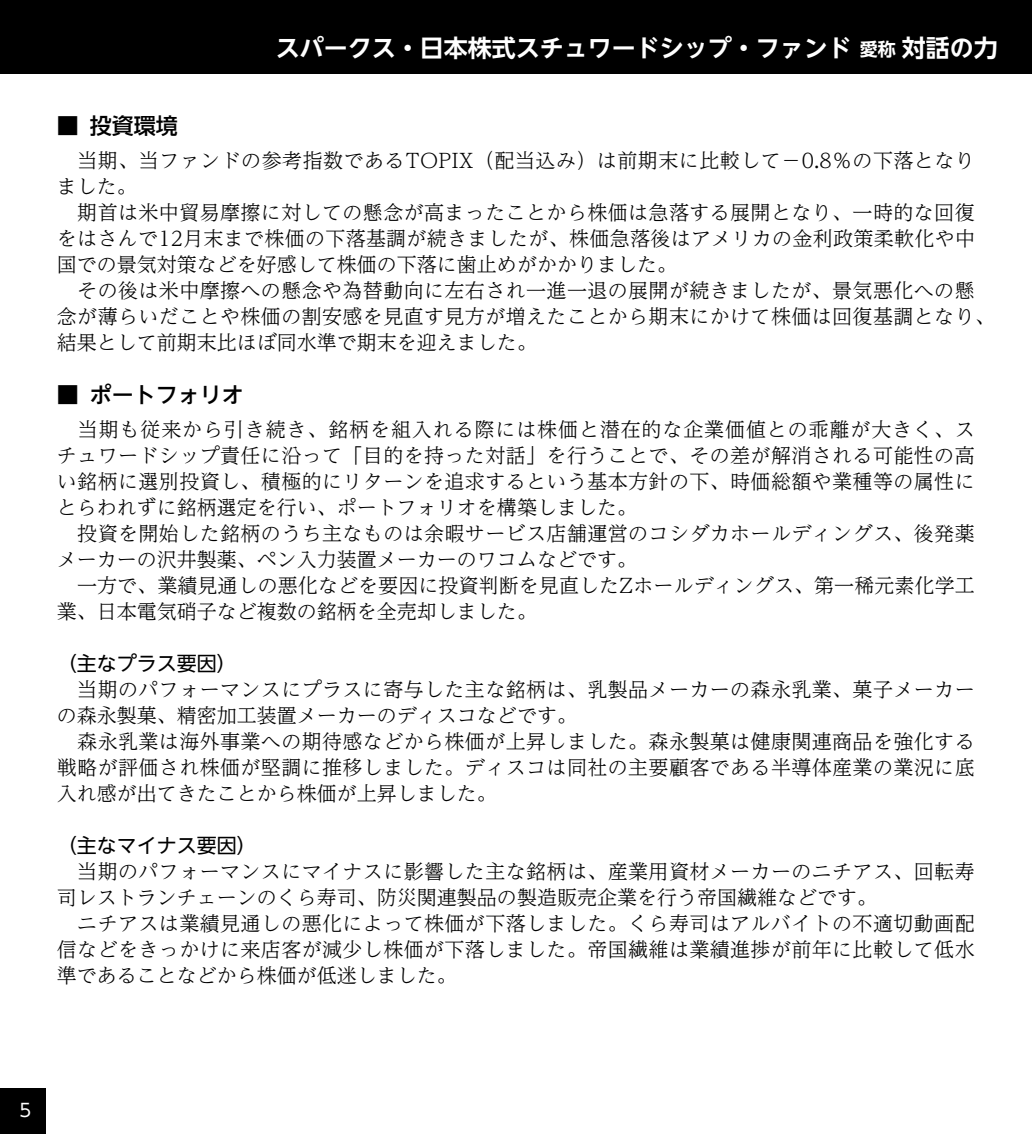
<style>
.page{position:relative;width:1032px;height:1134px;background:#fff}
.page>*{position:absolute;margin:0;border:0;box-sizing:border-box;transform-origin:0 0}
.t1{font:700 24px "UD Shin Go NT Pro De";color:#fff}
.t2{font:500 22px "UD Shin Go NT Pro";color:#000}
.t3{font:300 20px/26px "UD Reimin Pro";letter-spacing:.02em;color:#000}
.t4{font:20px "UD Shin Go NT Pro";color:#000}
.t5{font:18px "UD Shin Go NT Pro";color:#fff}
.s1{font-size:18px}
</style>
<div class="page">
<div style="left:0;top:0;width:1032px;height:74px;background:#000"></div>
<div style="left:0;top:1089px;width:45px;height:45px;background:#000"></div>
<p class="t1" style="left:276px;top:29px;width:723px">スパークス・日本株式スチュワードシップ・ファンド <span class="s1">愛称</span> 対話の力</p>
<p class="t2" style="left:57px;top:108px;width:122px">■ 投資環境</p>
<p class="t3" style="left:57px;top:147px;width:940px">　当期、当ファンドの参考指数であるTOPIX（配当込み）は前期末に比較して－0.8％の下落となりました。<br>　期首は米中貿易摩擦に対しての懸念が高まったことから株価は急落する展開となり、一時的な回復をはさんで12月末まで株価の下落基調が続きましたが、株価急落後はアメリカの金利政策柔軟化や中国での景気対策などを好感して株価の下落に歯止めがかかりました。<br>　その後は米中摩擦への懸念や為替動向に左右され一進一退の展開が続きましたが、景気悪化への懸念が薄らいだことや株価の割安感を見直す見方が増えたことから期末にかけて株価は回復基調となり、結果として前期末比ほぼ同水準で期末を迎えました。</p>
<p class="t2" style="left:57px;top:377px;width:189px">■ ポートフォリオ</p>
<p class="t3" style="left:57px;top:416px;width:919px">　当期も従来から引き続き、銘柄を組入れる際には株価と潜在的な企業価値との乖離が大きく、スチュワードシップ責任に沿って「目的を持った対話」を行うことで、その差が解消される可能性の高い銘柄に選別投資し、積極的にリターンを追求するという基本方針の下、時価総額や業種等の属性にとらわれずに銘柄選定を行い、ポートフォリオを構築しました。<br>　投資を開始した銘柄のうち主なものは余暇サービス店舗運営のコシダカホールディングス、後発薬メーカーの沢井製薬、ペン入力装置メーカーのワコムなどです。<br>　一方で、業績見通しの悪化などを要因に投資判断を見直したZホールディングス、第一稀元素化学工業、日本電気硝子など複数の銘柄を全売却しました。</p>
<p class="t4" style="left:57px;top:648px;width:182px">（主なプラス要因）</p>
<p class="t3" style="left:57px;top:676px;width:919px">　当期のパフォーマンスにプラスに寄与した主な銘柄は、乳製品メーカーの森永乳業、菓子メーカーの森永製菓、精密加工装置メーカーのディスコなどです。<br>　森永乳業は海外事業への期待感などから株価が上昇しました。森永製菓は健康関連商品を強化する戦略が評価され株価が堅調に推移しました。ディスコは同社の主要顧客である半導体産業の業況に底入れ感が出てきたことから株価が上昇しました。</p>
<p class="t4" style="left:57px;top:830px;width:202px">（主なマイナス要因）</p>
<p class="t3" style="left:57px;top:858px;width:919px">　当期のパフォーマンスにマイナスに影響した主な銘柄は、産業用資材メーカーのニチアス、回転寿司レストランチェーンのくら寿司、防災関連製品の製造販売企業を行う帝国繊維などです。<br>　ニチアスは業績見通しの悪化によって株価が下落しました。くら寿司はアルバイトの不適切動画配信などをきっかけに来店客が減少し株価が下落しました。帝国繊維は業績進捗が前年に比較して低水準であることなどから株価が低迷しました。</p>
<p class="t5" style="left:20px;top:1095px;width:13px">5</p>
</div>
